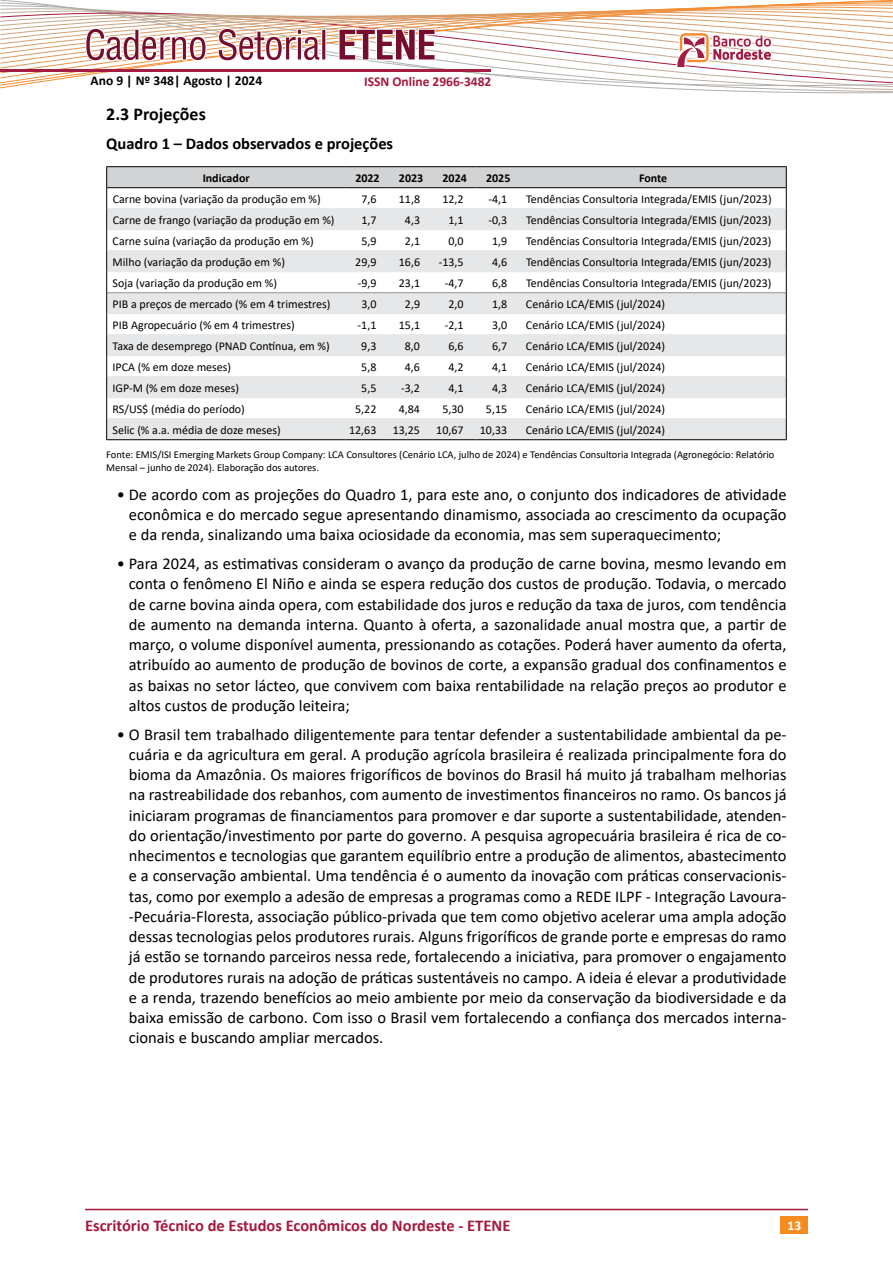
<style>
.page{position:relative;width:893px;height:1263px;background:#fff}
.page>*{position:absolute;margin:0;border:0;box-sizing:border-box;transform-origin:0 0}
.t1{font:700 18px "Calibri";color:#000}
.t2{font:16.5px/20.2px "Calibri";color:#000;text-align:justify}
.t3{font:700 16.5px "Calibri";color:#a6193c}
.t4{font:700 16.5px "Calibri";color:#000}
.t5{font:700 13.5px "Calibri";color:#000}
.t6{font:700 13.5px "Calibri";color:#a6193c}
.t7{font:700 13.5px "Calibri";color:#fff}
.t8{font:12px "Calibri";color:#000}
.t9{font:700 12px "Calibri";color:#000}
.t10{font:10.5px/12.6px "Calibri";color:#000}
</style>
<div class="page">
<div style="left:781px;top:1216px;width:27px;height:17px;background:#f68b1f"></div>
<hr style="left:85px;top:1209px;width:723px;height:1px;background:#a6193c">
<hr style="left:106px;top:439px;width:240px;height:1px;background:#000">
<hr style="left:346px;top:439px;width:43px;height:1px;background:#000">
<hr style="left:389px;top:439px;width:44px;height:1px;background:#000">
<hr style="left:433px;top:439px;width:43px;height:1px;background:#000">
<hr style="left:476px;top:439px;width:44px;height:1px;background:#000">
<hr style="left:520px;top:439px;width:267px;height:1px;background:#000">
<svg style="left:0;top:0;width:893px;height:439px"></svg>
<hr style="left:106px;top:187px;width:240px;height:1px;background:#000">
<hr style="left:346px;top:187px;width:43px;height:1px;background:#000">
<hr style="left:389px;top:187px;width:44px;height:1px;background:#000">
<hr style="left:433px;top:187px;width:43px;height:1px;background:#000">
<hr style="left:476px;top:187px;width:44px;height:1px;background:#000">
<hr style="left:520px;top:187px;width:267px;height:1px;background:#000">
<p class="t5" style="left:91px;top:71px;width:173px">Ano 9 | Nº 348| Agosto | 2024</p>
<p class="t6" style="left:364px;top:72px;width:129px">ISSN Online 2966-3482</p>
<p class="t1" style="left:106px;top:101px;width:101px">2.3 Projeções</p>
<p class="t4" style="left:106px;top:131px;width:288px">Quadro 1 – Dados observados e projeções</p>
<p class="t9" style="left:203px;top:169px;width:49px">Indicador</p>
<p class="t9" style="left:355px;top:169px;width:26px">2022</p>
<p class="t9" style="left:399px;top:169px;width:26px">2023</p>
<p class="t9" style="left:442px;top:169px;width:26px">2024</p>
<p class="t9" style="left:486px;top:169px;width:26px">2025</p>
<p class="t9" style="left:639px;top:169px;width:30px">Fonte</p>
<p class="t8" style="left:113px;top:190px;width:210px">Carne bovina (variação da produção em %)</p>
<p class="t8" style="left:361px;top:190px;width:17px">7,6</p>
<p class="t8" style="left:399px;top:190px;width:23px">11,8</p>
<p class="t8" style="left:442px;top:190px;width:23px">12,2</p>
<p class="t8" style="left:488px;top:190px;width:20px">-4,1</p>
<p class="t8" style="left:526px;top:190px;width:247px">Tendências Consultoria Integrada/EMIS (jun/2023)</p>
<p class="t8" style="left:113px;top:211px;width:223px">Carne de frango (variação da produção em %)</p>
<p class="t8" style="left:361px;top:211px;width:17px">1,7</p>
<p class="t8" style="left:405px;top:211px;width:17px">4,3</p>
<p class="t8" style="left:448px;top:211px;width:17px">1,1</p>
<p class="t8" style="left:488px;top:211px;width:20px">-0,3</p>
<p class="t8" style="left:526px;top:211px;width:247px">Tendências Consultoria Integrada/EMIS (jun/2023)</p>
<p class="t8" style="left:113px;top:232px;width:203px">Carne suína (variação da produção em %)</p>
<p class="t8" style="left:361px;top:232px;width:17px">5,9</p>
<p class="t8" style="left:405px;top:232px;width:17px">2,1</p>
<p class="t8" style="left:448px;top:232px;width:17px">0,0</p>
<p class="t8" style="left:492px;top:232px;width:17px">1,9</p>
<p class="t8" style="left:526px;top:232px;width:247px">Tendências Consultoria Integrada/EMIS (jun/2023)</p>
<p class="t8" style="left:113px;top:253px;width:174px">Milho (variação da produção em %)</p>
<p class="t8" style="left:355px;top:253px;width:23px">29,9</p>
<p class="t8" style="left:399px;top:253px;width:23px">16,6</p>
<p class="t8" style="left:439px;top:253px;width:26px">-13,5</p>
<p class="t8" style="left:492px;top:253px;width:17px">4,6</p>
<p class="t8" style="left:526px;top:253px;width:247px">Tendências Consultoria Integrada/EMIS (jun/2023)</p>
<p class="t8" style="left:113px;top:274px;width:166px">Soja (variação da produção em %)</p>
<p class="t8" style="left:358px;top:274px;width:20px">-9,9</p>
<p class="t8" style="left:399px;top:274px;width:23px">23,1</p>
<p class="t8" style="left:445px;top:274px;width:20px">-4,7</p>
<p class="t8" style="left:492px;top:274px;width:17px">6,8</p>
<p class="t8" style="left:526px;top:274px;width:247px">Tendências Consultoria Integrada/EMIS (jun/2023)</p>
<p class="t8" style="left:113px;top:295px;width:219px">PIB a preços de mercado (% em 4 trimestres)</p>
<p class="t8" style="left:361px;top:295px;width:17px">3,0</p>
<p class="t8" style="left:405px;top:295px;width:17px">2,9</p>
<p class="t8" style="left:448px;top:295px;width:17px">2,0</p>
<p class="t8" style="left:492px;top:295px;width:17px">1,8</p>
<p class="t8" style="left:526px;top:295px;width:141px">Cenário LCA/EMIS (jul/2024)</p>
<p class="t8" style="left:113px;top:316px;width:184px">PIB Agropecuário (% em 4 trimestres)</p>
<p class="t8" style="left:358px;top:316px;width:20px">-1,1</p>
<p class="t8" style="left:399px;top:316px;width:23px">15,1</p>
<p class="t8" style="left:445px;top:316px;width:20px">-2,1</p>
<p class="t8" style="left:492px;top:316px;width:17px">3,0</p>
<p class="t8" style="left:526px;top:316px;width:141px">Cenário LCA/EMIS (jul/2024)</p>
<p class="t8" style="left:113px;top:337px;width:219px">Taxa de desemprego (PNAD Contínua, em %)</p>
<p class="t8" style="left:361px;top:337px;width:17px">9,3</p>
<p class="t8" style="left:405px;top:337px;width:17px">8,0</p>
<p class="t8" style="left:448px;top:337px;width:17px">6,6</p>
<p class="t8" style="left:492px;top:337px;width:17px">6,7</p>
<p class="t8" style="left:526px;top:337px;width:141px">Cenário LCA/EMIS (jul/2024)</p>
<p class="t8" style="left:113px;top:358px;width:120px">IPCA (% em doze meses)</p>
<p class="t8" style="left:361px;top:358px;width:17px">5,8</p>
<p class="t8" style="left:405px;top:358px;width:17px">4,6</p>
<p class="t8" style="left:448px;top:358px;width:17px">4,2</p>
<p class="t8" style="left:492px;top:358px;width:17px">4,1</p>
<p class="t8" style="left:526px;top:358px;width:141px">Cenário LCA/EMIS (jul/2024)</p>
<p class="t8" style="left:113px;top:379px;width:128px">IGP-M (% em doze meses)</p>
<p class="t8" style="left:361px;top:379px;width:17px">5,5</p>
<p class="t8" style="left:401px;top:379px;width:20px">-3,2</p>
<p class="t8" style="left:448px;top:379px;width:17px">4,1</p>
<p class="t8" style="left:492px;top:379px;width:17px">4,3</p>
<p class="t8" style="left:526px;top:379px;width:141px">Cenário LCA/EMIS (jul/2024)</p>
<p class="t8" style="left:113px;top:400px;width:134px">RS/US$ (média do período)</p>
<p class="t8" style="left:355px;top:400px;width:23px">5,22</p>
<p class="t8" style="left:399px;top:400px;width:23px">4,84</p>
<p class="t8" style="left:442px;top:400px;width:23px">5,30</p>
<p class="t8" style="left:486px;top:400px;width:23px">5,15</p>
<p class="t8" style="left:526px;top:400px;width:141px">Cenário LCA/EMIS (jul/2024)</p>
<p class="t8" style="left:113px;top:421px;width:170px">Selic (% a.a. média de doze meses)</p>
<p class="t8" style="left:349px;top:421px;width:29px">12,63</p>
<p class="t8" style="left:393px;top:421px;width:29px">13,25</p>
<p class="t8" style="left:436px;top:421px;width:29px">10,67</p>
<p class="t8" style="left:480px;top:421px;width:29px">10,33</p>
<p class="t8" style="left:526px;top:421px;width:141px">Cenário LCA/EMIS (jul/2024)</p>
<p class="t10" style="left:106px;top:448px;width:670px">Fonte: EMIS/ISI Emerging Markets Group Company: LCA Consultores (Cenário LCA, julho de 2024) e Tendências Consultoria Integrada (Agronegócio: Relatório<br>Mensal – junho de 2024). Elaboração dos autores.</p>
<p class="t2" style="left:129px;top:484px;width:659px;text-indent:-12px">• De acordo com as projeções do Quadro 1, para este ano, o conjunto dos indicadores de atividade econômica e do mercado segue apresentando dinamismo, associada ao crescimento da ocupação e da renda, sinalizando uma baixa ociosidade da economia, mas sem superaquecimento;</p>
<p class="t2" style="left:129px;top:553px;width:659px;text-indent:-12px">• Para 2024, as estimativas consideram o avanço da produção de carne bovina, mesmo levando em conta o fenômeno El Niño e ainda se espera redução dos custos de produção. Todavia, o mercado de carne bovina ainda opera, com estabilidade dos juros e redução da taxa de juros, com tendência de aumento na demanda interna. Quanto à oferta, a sazonalidade anual mostra que, a partir de março, o volume disponível aumenta, pressionando as cotações. Poderá haver aumento da oferta, atribuído ao aumento de produção de bovinos de corte, a expansão gradual dos confinamentos e as baixas no setor lácteo, que convivem com baixa rentabilidade na relação preços ao produtor e altos custos de produção leiteira;</p>
<p class="t2" style="left:129px;top:723px;width:659px;text-indent:-12px">• O Brasil tem trabalhado diligentemente para tentar defender a sustentabilidade ambiental da pe&shy;cuária e da agricultura em geral. A produção agrícola brasileira é realizada principalmente fora do bioma da Amazônia. Os maiores frigoríficos de bovinos do Brasil há muito já trabalham melhorias na rastreabilidade dos rebanhos, com aumento de investimentos financeiros no ramo. Os bancos já iniciaram programas de financiamentos para promover e dar suporte a sustentabilidade, atenden&shy;do orientação/investimento por parte do governo. A pesquisa agropecuária brasileira é rica de co&shy;nhecimentos e tecnologias que garantem equilíbrio entre a produção de alimentos, abastecimento e a conservação ambiental. Uma tendência é o aumento da inovação com práticas conservacionis&shy;tas, como por exemplo a adesão de empresas a programas como a REDE ILPF - Integração Lavoura--Pecuária-Floresta, associação público-privada que tem como objetivo acelerar uma ampla adoção dessas tecnologias pelos produtores rurais. Alguns frigoríficos de grande porte e empresas do ramo já estão se tornando parceiros nessa rede, fortalecendo a iniciativa, para promover o engajamento de produtores rurais na adoção de práticas sustentáveis no campo. A ideia é elevar a produtividade e a renda, trazendo benefícios ao meio ambiente por meio da conservação da biodiversidade e da baixa emissão de carbono. Com isso o Brasil vem fortalecendo a confiança dos mercados interna&shy;cionais e buscando ampliar mercados.</p>
<p class="t3" style="left:85px;top:1213px;width:427px">Escritório Técnico de Estudos Econômicos do Nordeste - ETENE</p>
<p class="t7" style="left:787px;top:1216px;width:15px">13</p>
</div>
